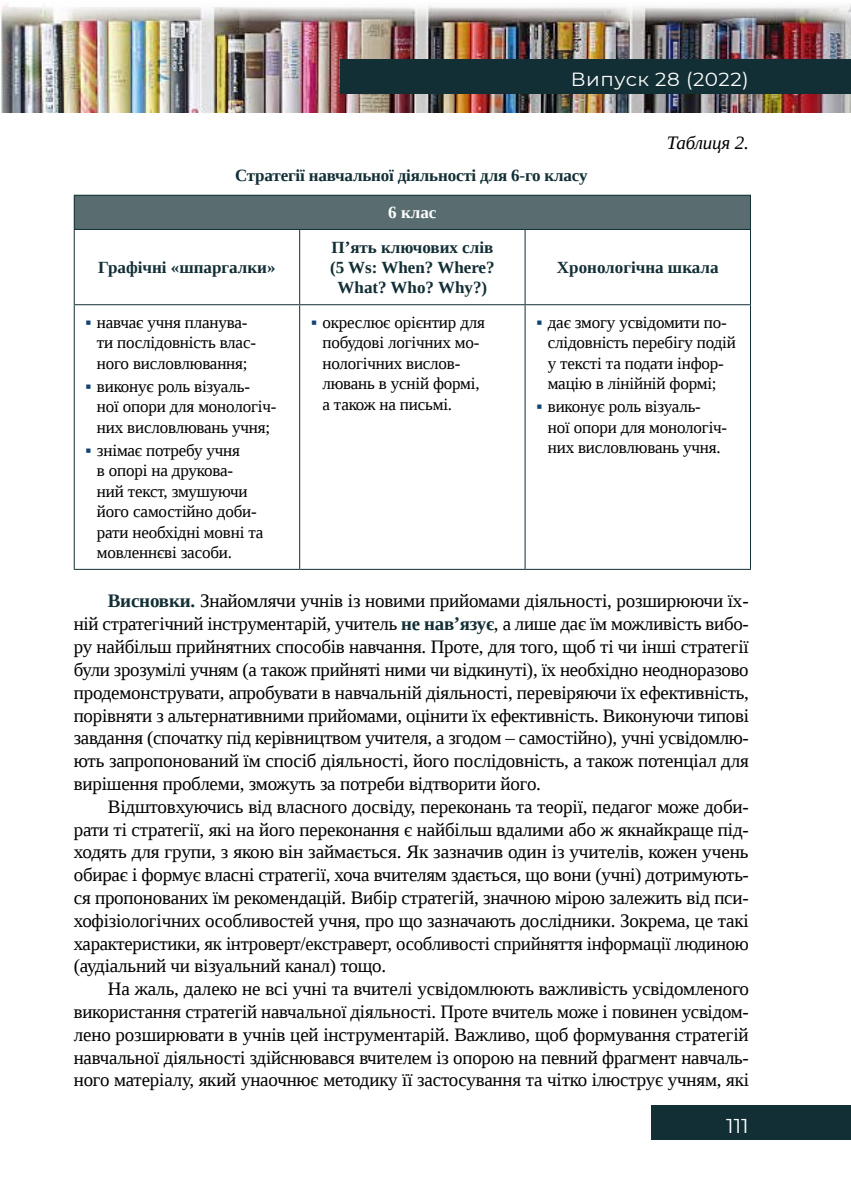
<style>
.page{position:relative;width:851px;height:1191px;background:#fff}
.page>*{position:absolute;margin:0;border:0;box-sizing:border-box;transform-origin:0 0}
.t1{font:20px "Montserrat";color:#fff;scale:1.05 1}
.t2{font:19px/22.8px "Liberation Serif";letter-spacing:-.01em;color:#000;text-align:justify}
.t3{font:19px "Montserrat";letter-spacing:.025em;color:#fff;scale:1.05 1}
.t4{font:italic 19px "Liberation Serif";letter-spacing:-.01em;color:#000}
.t5{font:17px/20.4px "Liberation Serif";letter-spacing:-.01em;color:#000}
.t6{font:700 17px/20.4px "Liberation Serif";color:#122f35;text-align:center}
.t7{font:700 17px "Liberation Serif";color:#fff}
.s1{color:#0f4372}
.s2{font-weight:700;color:#122f35}
</style>
<div class="page">
<img style="left:1px;top:4px;width:849px;height:109px">
<div style="left:340px;top:60px;width:510px;height:34px;background:#122f35"></div>
<div style="left:651px;top:1106px;width:199px;height:34px;background:#122f35"></div>
<div style="left:74px;top:195px;width:676px;height:34px;background:#596d71"></div>
<hr style="left:299px;top:230px;width:1px;height:74px;background:#122f35">
<hr style="left:524px;top:230px;width:1px;height:74px;background:#122f35">
<hr style="left:74px;top:304px;width:225px;height:1px;background:#122f35">
<hr style="left:299px;top:304px;width:226px;height:1px;background:#122f35">
<hr style="left:299px;top:305px;width:1px;height:264px;background:#122f35">
<hr style="left:525px;top:304px;width:225px;height:1px;background:#122f35">
<hr style="left:524px;top:305px;width:1px;height:264px;background:#122f35">
<hr style="left:74px;top:230px;width:1px;height:74px;background:#122f35">
<hr style="left:749px;top:230px;width:1px;height:74px;background:#122f35">
<hr style="left:74px;top:305px;width:1px;height:264px;background:#122f35">
<hr style="left:749px;top:305px;width:1px;height:264px;background:#122f35">
<hr style="left:74px;top:569px;width:225px;height:1px;background:#122f35">
<hr style="left:299px;top:569px;width:226px;height:1px;background:#122f35">
<hr style="left:525px;top:569px;width:225px;height:1px;background:#122f35">
<hr style="left:74px;top:195px;width:225px;height:1px;background:#122f35">
<hr style="left:74px;top:196px;width:1px;height:33px;background:#122f35">
<hr style="left:299px;top:195px;width:226px;height:1px;background:#122f35">
<hr style="left:525px;top:195px;width:225px;height:1px;background:#122f35">
<hr style="left:749px;top:196px;width:1px;height:33px;background:#122f35">
<hr style="left:74px;top:229px;width:225px;height:1px;background:#122f35">
<hr style="left:299px;top:229px;width:226px;height:1px;background:#122f35">
<hr style="left:525px;top:229px;width:225px;height:1px;background:#122f35">
<p class="t3" style="left:570px;top:66px;width:171px">Випуск 28 (2022)</p>
<p class="t6" style="left:235px;top:165px;width:354px">Стратегії навчальної діяльності для 6-го класу</p>
<p class="t7" style="left:388px;top:201px;width:50px">6 клас</p>
<p class="t4" style="left:666px;top:131px;width:83px">Таблиця 2.</p>
<p class="t6" style="left:98px;top:257px;width:179px">Графічні «шпаргалки»</p>
<p class="t5" style="left:97px;top:312px;width:160px;text-indent:-11px"><span class="s1">▪</span> навчає учня планува&shy;ти послідовність влас&shy;ного висловлювання;</p>
<p class="t5" style="left:97px;top:376px;width:181px;text-indent:-11px"><span class="s1">▪</span> виконує роль візуаль-<br>ної опори для монологіч&shy;них висловлювань учня;</p>
<p class="t5" style="left:97px;top:440px;width:168px;text-indent:-11px"><span class="s1">▪</span> знімає потребу учня<br>в опорі на друкова&shy;ний текст, змушуючи його самостійно доби&shy;рати необхідні мовні та мовленнєві засоби.</p>
<p class="t6" style="left:330px;top:236px;width:166px">П’ять ключових слів (5 Ws: When? Where?<br>What? Who? Why?)</p>
<p class="t6" style="left:557px;top:257px;width:163px">Хронологічна шкала</p>
<p class="t5" style="left:322px;top:312px;width:164px;text-indent:-11px"><span class="s1">▪</span> окреслює орієнтир для побудові логічних мо&shy;нологічних вислов&shy;лювань в усній формі, а також на письмі.</p>
<p class="t5" style="left:547px;top:312px;width:189px;text-indent:-11px"><span class="s1">▪</span> дає змогу усвідомити по&shy;слідовність перебігу подій у тексті та подати інфор&shy;мацію в лінійній формі;</p>
<p class="t5" style="left:547px;top:396px;width:181px;text-indent:-11px"><span class="s1">▪</span> виконує роль візуаль-<br>ної опори для монологіч&shy;них висловлювань учня.</p>
<p class="t2" style="left:74px;top:589px;width:676px;text-indent:34px"><span class="s2">Висновки.</span> Знайомлячи учнів із новими прийомами діяльності, розширюючи їх&shy;ній стратегічний інструментарій, учитель <span class="s2">не нав’язує</span>, а лише дає їм можливість вибо&shy;ру найбільш прийнятних способів навчання. Проте, для того, щоб ті чи інші стратегії були зрозумілі учням (а також прийняті ними чи відкинуті), їх необхідно неодноразово продемонструвати, апробувати в навчальній діяльності, перевіряючи їх ефективність, порівняти з альтернативними прийомами, оцінити їх ефективність. Виконуючи типові завдання (спочатку під керівництвом учителя, а згодом – самостійно), учні усвідомлю&shy;ють запропонований їм спосіб діяльності, його послідовність, а також потенціал для вирішення проблеми, зможуть за потреби відтворити його.</p>
<p class="t2" style="left:74px;top:795px;width:676px;text-indent:34px">Відштовхуючись від власного досвіду, переконань та теорії, педагог може доби&shy;рати ті стратегії, які на його переконання є найбільш вдалими або ж якнайкраще під&shy;ходять для групи, з якою він займається. Як зазначив один із учителів, кожен учень обирає і формує власні стратегії, хоча вчителям здається, що вони (учні) дотримують&shy;ся пропонованих їм рекомендацій. Вибір стратегій, значною мірою залежить від пси&shy;хофізіологічних особливостей учня, про що зазначають дослідники. Зокрема, це такі характеристики, як інтроверт/екстраверт, особливості сприйняття інформації людиною (аудіальний чи візуальний канал) тощо.</p>
<p class="t2" style="left:74px;top:977px;width:676px;text-indent:34px">На жаль, далеко не всі учні та вчителі усвідомлюють важливість усвідомленого використання стратегій навчальної діяльності. Проте вчитель може і повинен усвідом&shy;лено розширювати в учнів цей інструментарій. Важливо, щоб формування стратегій навчальної діяльності здійснювався вчителем із опорою на певний фрагмент навчаль&shy;ного матеріалу, який унаочнює методику її застосування та чітко ілюструє учням, які</p>
<p class="t1" style="left:726px;top:1111px;width:23px">111</p>
</div>
